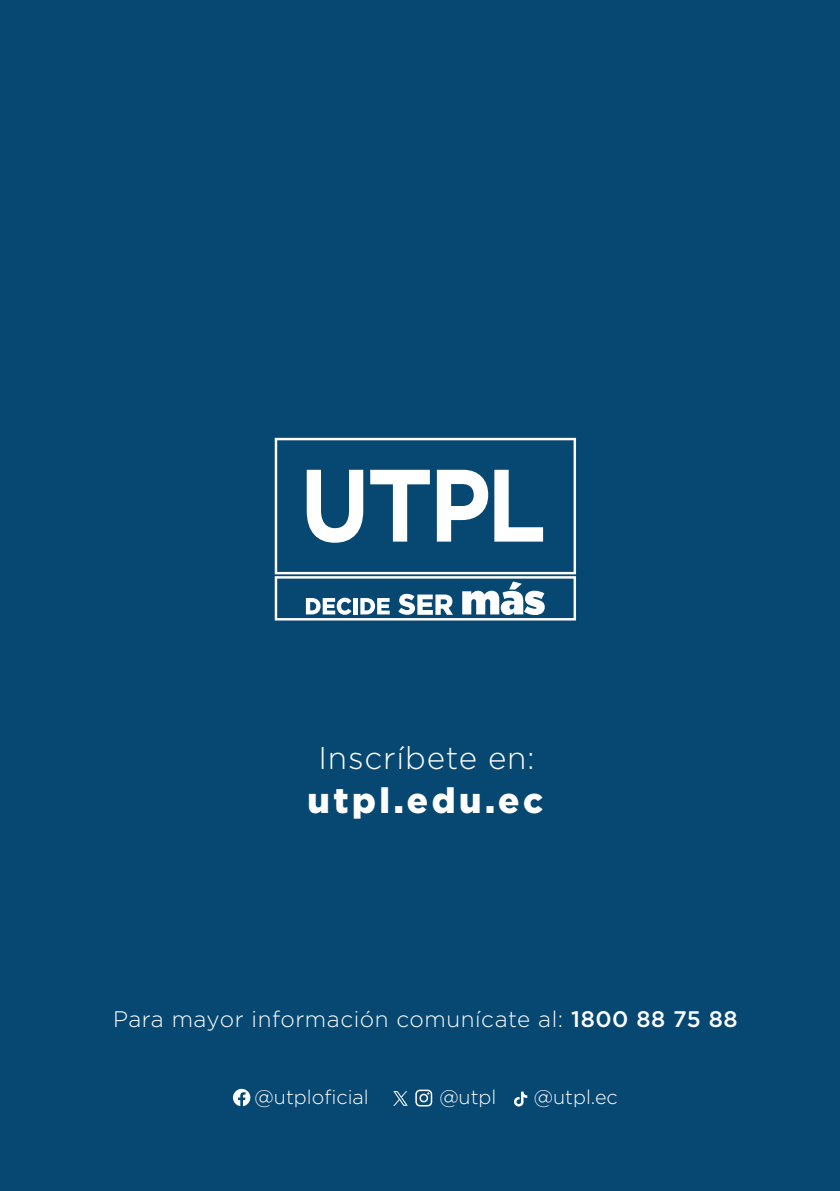
<style>
.page{position:relative;width:840px;height:1191px;background:#074873}
.page>*{position:absolute;margin:0;border:0;box-sizing:border-box;transform-origin:0 0}
.t1{font:900 35.2px "Gotham";letter-spacing:.1em;color:#fff}
.t2{font:300 31.4px "Gotham";letter-spacing:.025em;color:#fff}
.t3{font:300 22.4px "Gotham";letter-spacing:.025em;color:#fff}
.t4{font:300 19.6px "Gotham";color:#fff}
.s1{font-weight:500}
</style>
<div class="page">
<svg style="left:275px;top:438px;width:301px;height:136px"></svg>
<svg style="left:307px;top:470px;width:56px;height:73px"></svg>
<svg style="left:370px;top:470px;width:60px;height:71px"></svg>
<svg style="left:437px;top:470px;width:106px;height:71px"></svg>
<svg style="left:275px;top:576px;width:301px;height:44px"></svg>
<svg style="left:233px;top:1088px;width:18px;height:18px"></svg>
<svg style="left:514px;top:1091px;width:13px;height:16px"></svg>
<svg style="left:415px;top:1089px;width:17px;height:17px"></svg>
<svg style="left:393px;top:1091px;width:14px;height:14px"></svg>
<h2 class="t2" style="left:319px;top:738px;width:218px">Inscríbete en:</h2>
<h1 class="t1" style="left:308px;top:776px;width:237px">utpl.edu.ec</h1>
<p class="t3" style="left:113px;top:1004px;width:626px">Para mayor información comunícate al: <span class="s1">1800 88 75 88</span></p>
<p class="t4" style="left:420px;top:1083px;width:59px">@utpl</p>
<p class="t4" style="left:520px;top:1083px;width:86px">@utpl.ec</p>
<p class="t4" style="left:255px;top:1084px;width:116px">@utploficial</p>
<p class="t4" style="left:439px;top:1084px;width:59px">@utpl</p>
<p class="t4" style="left:534px;top:1084px;width:86px">@utpl.ec</p>
</div>
